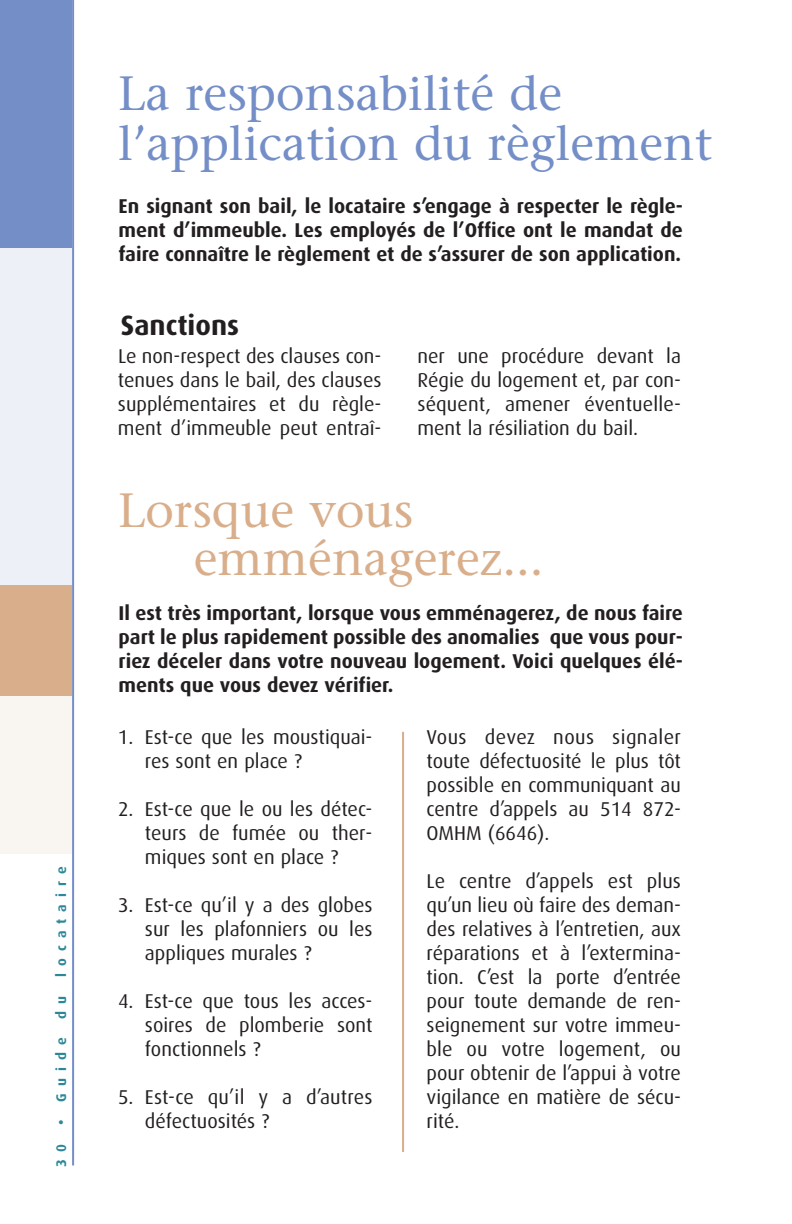
<style>
.page{position:relative;width:792px;height:1224px;background:#fff}
.page>*{position:absolute;margin:0;border:0;box-sizing:border-box;transform-origin:0 0}
.t1{font:48px/50px "Stone Serif";color:#748ec8}
.t2{font:48px/48px "Stone Serif";color:#d9ae8b}
.t3{font:700 28px "Dax";color:#231f20}
.t4{font:20px/24px "Dax";color:#231f20;text-align:justify}
.t5{font:700 20px/24px "Dax";color:#231f20;text-align:justify}
.t6{font:700 14px "Dax";letter-spacing:.505em;color:#2c8898}
</style>
<div class="page">
<hr style="left:72px;top:0;width:2px;height:1165px;background:#748ec8">
<div style="left:0;top:245px;width:72px;height:367px;background:#eef0f8"></div>
<div style="left:0;top:694px;width:72px;height:159px;background:#f9f5f0"></div>
<div style="left:0;top:0;width:72px;height:248px;background:#748ec8"></div>
<div style="left:0;top:585px;width:72px;height:111px;background:#d9ae8b"></div>
<hr style="left:402px;top:732px;width:2px;height:420px;background:#d9ae8b">
<p class="t6" style="left:55px;top:977px;width:112px;rotate:-90deg">locataire</p>
<p class="t6" style="left:55px;top:1019px;width:25px;rotate:-90deg">d u</p>
<p class="t6" style="left:55px;top:1125px;width:90px;rotate:-90deg">• Guide</p>
<p class="t6" style="left:55px;top:1167px;width:24px;rotate:-90deg">3 0</p>
<h1 class="t1" style="left:118px;top:73px;width:596px">La responsabilité de l’application du règlement</h1>
<p class="t5" style="left:119px;top:195px;width:566px">En signant son bail, le locataire s’engage à respecter le règle&shy;ment d’immeuble. Les employés de l’Office ont le mandat de faire connaître le règlement et de s’assurer de son application.</p>
<h2 class="t3" style="left:121px;top:313px;width:120px">Sanctions</h2>
<p class="t4" style="left:118px;top:346px;width:265px">Le non-respect des clauses con&shy;tenues dans le bail, des clauses supplémentaires et du règle&shy;ment d’immeuble peut entraî-</p>
<p class="t4" style="left:417px;top:346px;width:265px">ner une procédure devant la Régie du logement et, par con&shy;séquent, amener éventuelle&shy;ment la résiliation du bail.</p>
<h1 class="t2" style="left:194px;top:491px;width:351px;text-indent:-76px">Lorsque vous emménagerez...</h1>
<p class="t5" style="left:119px;top:602px;width:566px">Il est très important, lorsque vous emménagerez, de nous faire part le plus rapidement possible des anomalies que vous pour&shy;riez déceler dans votre nouveau logement. Voici quelques élé&shy;ments que vous devez vérifier.</p>
<p class="t4" style="left:145px;top:726px;width:229px;text-indent:-27px">1. Est-ce que les moustiquai&shy;res sont en place ?</p>
<p class="t4" style="left:145px;top:798px;width:229px;text-indent:-27px">2. Est-ce que le ou les détec&shy;teurs de fumée ou ther&shy;miques sont en place ?</p>
<p class="t4" style="left:145px;top:894px;width:229px;text-indent:-27px">3. Est-ce qu’il y a des globes sur les plafonniers ou les appliques murales ?</p>
<p class="t4" style="left:145px;top:990px;width:229px;text-indent:-27px">4. Est-ce que tous les acces&shy;soires de plomberie sont fonctionnels ?</p>
<p class="t4" style="left:145px;top:1086px;width:229px;text-indent:-27px">5. Est-ce qu’il y a d’autres défectuosités ?</p>
<p class="t4" style="left:427px;top:726px;width:256px">Vous devez nous signaler toute défectuosité le plus tôt possible en communiquant au centre d’appels au 514 872- OMHM (6646).</p>
<p class="t4" style="left:427px;top:870px;width:256px">Le centre d’appels est plus qu’un lieu où faire des deman&shy;des relatives à l’entretien, aux réparations et à l’extermina&shy;tion. C’est la porte d’entrée pour toute demande de ren&shy;seignement sur votre immeu&shy;ble ou votre logement, ou pour obtenir de l’appui à votre vigilance en matière de sécu&shy;rité.</p>
</div>
